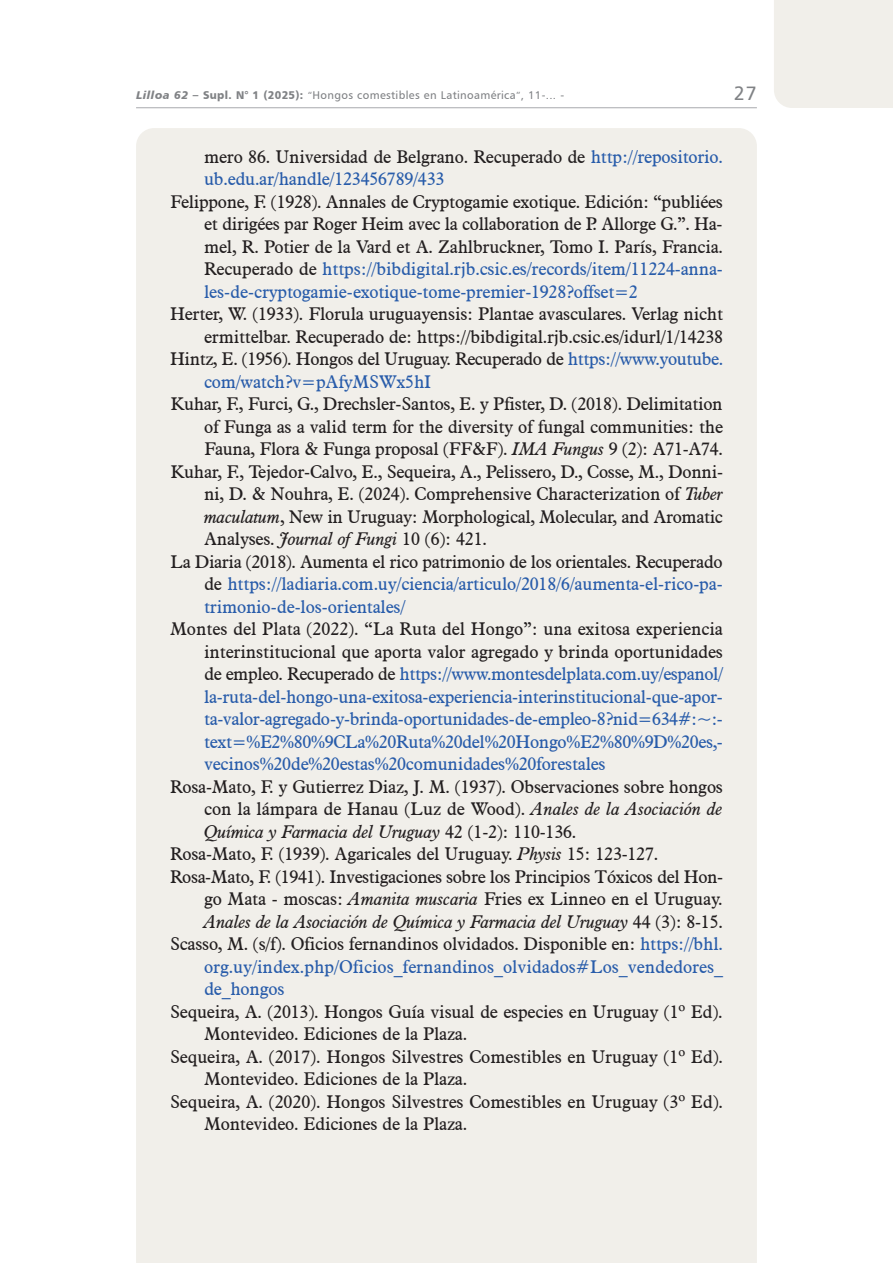
<style>
.page{position:relative;width:893px;height:1263px;background:#fff}
.page>*{position:absolute;margin:0;border:0;box-sizing:border-box;transform-origin:0 0}
.t1{font:19.5px "Humanist 777 BT Roman B";color:#808285}
.t2{font:18px/22.5px "Aldine 721 BT";letter-spacing:-.015em;color:#231f20;text-align:justify}
.t3{font:18px/22.5px "Aldine 721 BT";letter-spacing:-.01em;color:#285caa}
.t4{font:italic 18px "Aldine 721 BT";letter-spacing:-.015em;color:#231f20}
.t5{font:11.25px "Humanist 777 BT Roman B";letter-spacing:.03em;color:#808285}
.s1{font-family:"Humanist 777 BT Black Italic B"}
.s2{font-family:"Humanist 777 BT Black B"}
.s3{font-size:9px}
.s4{color:#231f20}
.s5{color:#285caa}
.s6{font-style:italic}
.s7{font-style:normal}
</style>
<div class="page">
<hr style="left:136px;top:107px;width:621px;height:1px;background:#a8a9ad">
<div style="left:774px;top:0;width:119px;height:108px;background:#f1efea"></div>
<div style="left:136px;top:128px;width:621px;height:1135px;background:#f1efea"></div>
<p class="t5" style="left:136px;top:88px;width:430px"><span class="s1">Lilloa 62</span> <span class="s2">– Supl. N° 1 (2025):</span> <span class="s3">“</span>Hongos comestibles en Latinoamérica<span class="s3">”</span>, 11-... -</p>
<p class="t1" style="left:734px;top:81px;width:24px">27</p>
<p class="t3" style="left:204px;top:145px;width:520px"><span class="s4">mero 86. Universidad de Belgrano. Recuperado de</span> http://repositorio. ub.edu.ar/handle/123456789/433</p>
<p class="t2" style="left:204px;top:190px;width:520px;text-indent:-34px">Felippone, F. (1928). Annales de Cryptogamie exotique. Edición: “publiées et dirigées par Roger Heim avec la collaboration de P. Allorge G.”. Ha&shy;mel, R. Potier de la Vard et A. Zahlbruckner, Tomo I. París, Francia.<br>Recuperado de <span class="s5">https://bibdigital.rjb.csic.es/records/item/11224-anna&shy;les-de-cryptogamie-exotique-tome-premier-1928?offset=2</span></p>
<p class="t2" style="left:170px;top:302px;width:554px">Herter, W. (1933). Florula uruguayensis: Plantae avasculares. Verlag nicht</p>
<p class="t2" style="left:204px;top:325px;width:520px">ermittelbar. Recuperado de: https://bibdigital.rjb.csic.es/idurl/1/14238</p>
<p class="t2" style="left:170px;top:347px;width:555px">Hintz, E. (1956). Hongos del Uruguay. Recuperado de <span class="s5">https://www.youtube.</span></p>
<p class="t3" style="left:204px;top:370px;width:229px">com/watch?v=pAfyMSWx5hI</p>
<p class="t2" style="left:170px;top:392px;width:554px">Kuhar, F., Furci, G., Drechsler-Santos, E. y Pfister, D. (2018). Delimitation</p>
<p class="t2" style="left:204px;top:415px;width:520px">of Funga as a valid term for the diversity of fungal communities: the</p>
<p class="t2" style="left:204px;top:437px;width:520px">Fauna, Flora &amp; Funga proposal (FF&amp;F). <span class="s6">IMA Fungus</span> 9 (2): A71-A74.</p>
<p class="t2" style="left:170px;top:460px;width:554px">Kuhar, F., Tejedor-Calvo, E., Sequeira, A., Pelissero, D., Cosse, M., Donni-</p>
<p class="t2" style="left:204px;top:482px;width:520px">ni, D. &amp; Nouhra, E. (2024). Comprehensive Characterization of <span class="s6">Tuber</span></p>
<p class="t2" style="left:204px;top:505px;width:520px"><span class="s6">maculatum</span>, New in Uruguay: Morphological, Molecular, and Aromatic</p>
<p class="t2" style="left:204px;top:527px;width:284px">Analyses. <span class="s6">Journal of Fungi</span> 10 (6): 421.</p>
<p class="t2" style="left:170px;top:550px;width:554px">La Diaria (2018). Aumenta el rico patrimonio de los orientales. Recuperado</p>
<p class="t3" style="left:204px;top:572px;width:520px"><span class="s4">de</span> https://ladiaria.com.uy/ciencia/articulo/2018/6/aumenta-el-rico-pa-</p>
<p class="t3" style="left:204px;top:595px;width:203px">trimonio-de-los-orientales/</p>
<p class="t3" style="left:204px;top:617px;width:521px;text-align:justify;text-indent:-34px"><span class="s4">Montes del Plata (2022). “La Ruta del Hongo”: una exitosa experiencia interinstitucional que aporta valor agregado y brinda oportunidades de empleo. Recuperado de</span> https://www.montesdelplata.com.uy/espanol/ la-ruta-del-hongo-una-exitosa-experiencia-interinstitucional-que-apor&shy;ta-valor-agregado-y-brinda-oportunidades-de-empleo-8?nid=634#:~:- text=%E2%80%9CLa%20Ruta%20del%20Hongo%E2%80%9D%20es,- vecinos%20de%20estas%20comunidades%20forestales</p>
<p class="t2" style="left:170px;top:775px;width:554px">Rosa-Mato, F. y Gutierrez Diaz, J. M. (1937). Observaciones sobre hongos</p>
<p class="t2" style="left:204px;top:797px;width:520px">con la lámpara de Hanau (Luz de Wood). <span class="s6">Anales de la Asociación de</span></p>
<p class="t4" style="left:204px;top:820px;width:374px">Química y Farmacia del Uruguay <span class="s7">42 (1-2): 110-136.</span></p>
<p class="t2" style="left:170px;top:842px;width:490px">Rosa-Mato, F. (1939). Agaricales del Uruguay. <span class="s6">Physis</span> 15: 123-127.</p>
<p class="t2" style="left:170px;top:865px;width:555px">Rosa-Mato, F. (1941). Investigaciones sobre los Principios Tóxicos del Hon-</p>
<p class="t2" style="left:204px;top:887px;width:520px">go Mata - moscas: <span class="s6">Amanita muscaria</span> Fries ex Linneo en el Uruguay.</p>
<p class="t4" style="left:204px;top:910px;width:520px">Anales de la Asociación de Química y Farmacia del Uruguay <span class="s7">44 (3): 8-15.</span></p>
<p class="t2" style="left:170px;top:932px;width:554px">Scasso, M. (s/f). Oficios fernandinos olvidados. Disponible en: <span class="s5">https://bhl.</span></p>
<p class="t3" style="left:204px;top:955px;width:520px">org.uy/index.php/Oficios_fernandinos_olvidados#Los_vendedores_</p>
<p class="t3" style="left:204px;top:977px;width:82px">de_hongos</p>
<p class="t2" style="left:170px;top:1000px;width:554px">Sequeira, A. (2013). Hongos Guía visual de especies en Uruguay (1º Ed).</p>
<p class="t2" style="left:204px;top:1022px;width:265px">Montevideo. Ediciones de la Plaza.</p>
<p class="t2" style="left:170px;top:1045px;width:554px">Sequeira, A. (2017). Hongos Silvestres Comestibles en Uruguay (1º Ed).</p>
<p class="t2" style="left:204px;top:1067px;width:265px">Montevideo. Ediciones de la Plaza.</p>
<p class="t2" style="left:170px;top:1090px;width:554px">Sequeira, A. (2020). Hongos Silvestres Comestibles en Uruguay (3º Ed).</p>
<p class="t2" style="left:204px;top:1112px;width:265px">Montevideo. Ediciones de la Plaza.</p>
</div>
